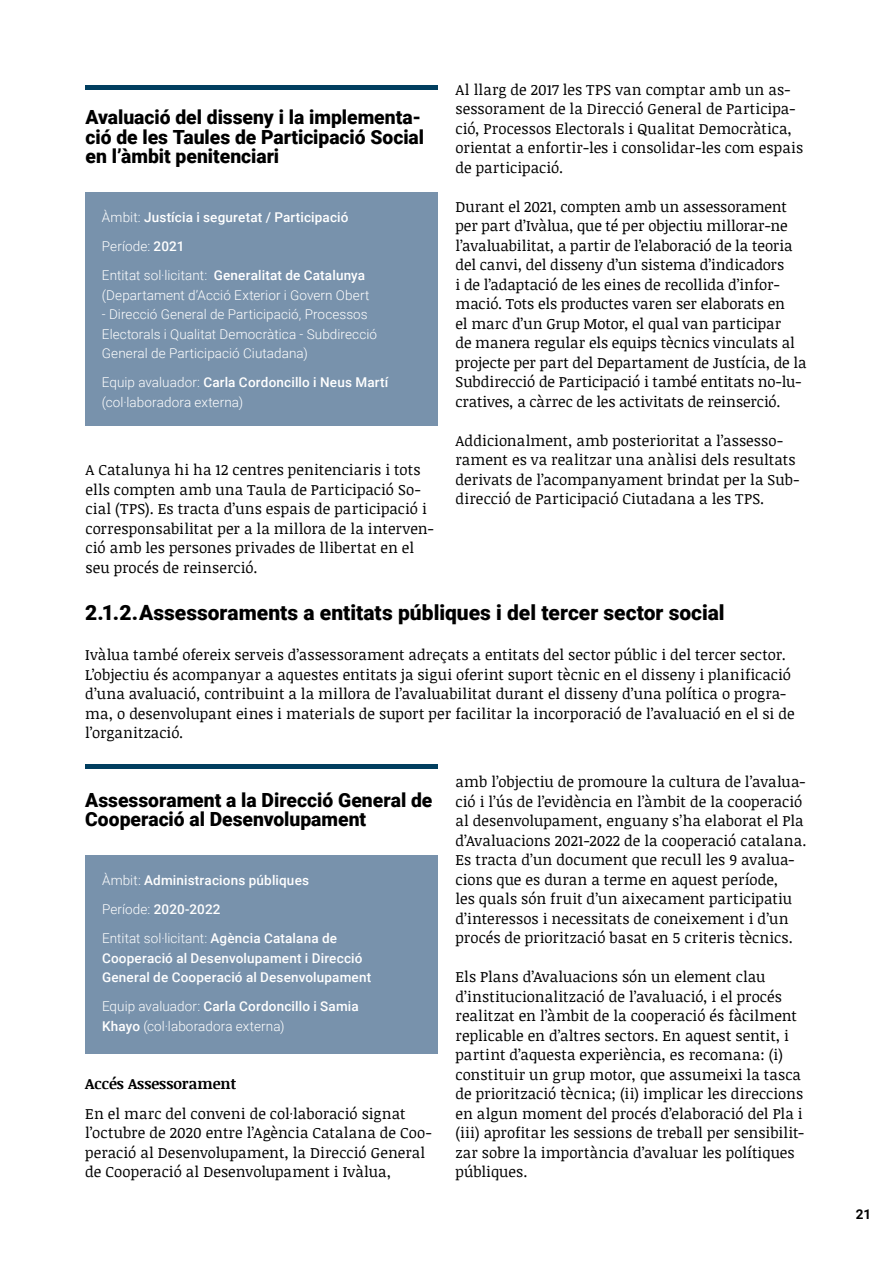
<style>
.page{position:relative;width:893px;height:1263px;background:#fff}
.page>*{position:absolute;margin:0;border:0;box-sizing:border-box;transform-origin:0 0}
.t1{font:900 21px "Roboto";color:#000}
.t2{font:900 19.5px/19.5px "Roboto";color:#000}
.t3{font:15px/19.5px "Noticia Text";letter-spacing:.005em;color:#000}
.t4{font:700 15px "Noticia Text";color:#000}
.t5{font:300 13.5px/19.5px "Roboto";letter-spacing:.005em;color:#fff}
.t6{font:500 13.5px/29.2px "Roboto";letter-spacing:.015em;color:#fff}
.t7{font:700 13.5px "Roboto";color:#000}
.s1{font-weight:300}
.s2{font-weight:500}
</style>
<div class="page">
<hr style="left:85px;top:85px;width:352px;height:4px;background:#013e5f">
<div style="left:85px;top:192px;width:352px;height:234px;background:#7892ac"></div>
<hr style="left:86px;top:765px;width:352px;height:4px;background:#013e5f">
<div style="left:85px;top:855px;width:353px;height:198px;background:#7892ac"></div>
<h2 class="t2" style="left:86px;top:107px;width:340px">Avaluació del disseny i la implementa&shy;ció de les Taules de Participació Social en l’àmbit penitenciari</h2>
<p class="t6" style="left:102px;top:202px;width:265px"><span class="s1">Àmbit:</span> Justícia i seguretat / Participació<br><span class="s1">Període:</span> 2021<br><span class="s1">Entitat sol·licitant:</span> Generalitat de Catalunya</p>
<p class="t5" style="left:102px;top:284px;width:269px">(Departament d’Acció Exterior i Govern Obert</p>
<p class="t5" style="left:102px;top:304px;width:277px">- Direcció General de Participació, Processos<br>Electorals i Qualitat Democràtica - Subdirecció<br>General de Participació Ciutadana)</p>
<p class="t5" style="left:102px;top:372px;width:288px">Equip avaluador: <span class="s2">Carla Cordoncillo i Neus Martí </span>(col·laboradora externa)</p>
<p class="t3" style="left:86px;top:460px;width:350px">A Catalunya hi ha 12 centres penitenciaris i tots ells compten amb una Taula de Participació So&shy;cial (TPS). Es tracta d’uns espais de participació i corresponsabilitat per a la millora de la interven&shy;ció amb les persones privades de llibertat en el seu procés de reinserció.</p>
<p class="t3" style="left:455px;top:79px;width:349px">Al llarg de 2017 les TPS van comptar amb un as&shy;sessorament de la Direcció General de Participa&shy;ció, Processos Electorals i Qualitat Democràtica, orientat a enfortir-les i consolidar-les com espais de participació.</p>
<p class="t3" style="left:455px;top:196px;width:353px">Durant el 2021, compten amb un assessorament per part d’Ivàlua, que té per objectiu millorar-ne l’avaluabilitat, a partir de l’elaboració de la teoria del canvi, del disseny d’un sistema d’indicadors<br>i de l’adaptació de les eines de recollida d’infor&shy;mació. Tots els productes varen ser elaborats en<br>el marc d’un Grup Motor, el qual van participar<br>de manera regular els equips tècnics vinculats al projecte per part del Departament de Justícia, de la Subdirecció de Participació i també entitats no-lu&shy;cratives, a càrrec de les activitats de reinserció.</p>
<p class="t3" style="left:455px;top:430px;width:345px">Addicionalment, amb posterioritat a l’assesso&shy;rament es va realitzar una anàlisi dels resultats derivats de l’acompanyament brindat per la Sub&shy;direcció de Participació Ciutadana a les TPS.</p>
<h1 class="t1" style="left:85px;top:598px;width:641px">2.1.2.Assessoraments a entitats públiques i del tercer sector social</h1>
<p class="t3" style="left:85px;top:645px;width:711px">Ivàlua també ofereix serveis d’assessorament adreçats a entitats del sector públic i del tercer sector.<br>L’objectiu és acompanyar a aquestes entitats ja sigui oferint suport tècnic en el disseny i planificació d’una avaluació, contribuint a la millora de l’avaluabilitat durant el disseny d’una política o progra&shy;ma, o desenvolupant eines i materials de suport per facilitar la incorporació de l’avaluació en el si de l’organització.</p>
<h2 class="t2" style="left:85px;top:789px;width:349px">Assessorament a la Direcció General de<br>Cooperació al Desenvolupament</h2>
<p class="t6" style="left:102px;top:865px;width:237px"><span class="s1">Àmbit:</span> Administracions públiques<br><span class="s1">Període:</span> 2020-2022<br><span class="s1">Entitat sol·licitant:</span> Agència Catalana de</p>
<p class="t6" style="left:102px;top:947px;width:271px;line-height:19.5px">Cooperació al Desenvolupament i Direcció<br>General de Cooperació al Desenvolupament</p>
<p class="t5" style="left:102px;top:996px;width:258px">Equip avaluador: <span class="s2">Carla Cordoncillo i Samia<br>Khayo</span> (col·laboradora externa)</p>
<p class="t4" style="left:85px;top:1073px;width:153px">Accés Assessorament</p>
<p class="t3" style="left:85px;top:1103px;width:348px">En el marc del conveni de col·laboració signat l’octubre de 2020 entre l’Agència Catalana de Coo&shy;peració al Desenvolupament, la Direcció General de Cooperació al Desenvolupament i Ivàlua,</p>
<p class="t3" style="left:455px;top:772px;width:353px">amb l’objectiu de promoure la cultura de l’avalua&shy;ció i l’ús de l’evidència en l’àmbit de la cooperació al desenvolupament, enguany s’ha elaborat el Pla d’Avaluacions 2021-2022 de la cooperació catalana.<br>Es tracta d’un document que recull les 9 avalua&shy;cions que es duran a terme en aquest període,<br>les quals són fruit d’un aixecament participatiu d’interessos i necessitats de coneixement i d’un procés de priorització basat en 5 criteris tècnics.</p>
<p class="t3" style="left:455px;top:967px;width:350px">Els Plans d’Avaluacions són un element clau d’institucionalització de l’avaluació, i el procés realitzat en l’àmbit de la cooperació és fàcilment replicable en d’altres sectors. En aquest sentit, i partint d’aquesta experiència, es recomana: (i) constituir un grup motor, que assumeixi la tasca de priorització tècnica; (ii) implicar les direccions en algun moment del procés d’elaboració del Pla i (iii) aprofitar les sessions de treball per sensibilit&shy;zar sobre la importància d’avaluar les polítiques públiques.</p>
<p class="t7" style="left:856px;top:1205px;width:17px">21</p>
</div>
